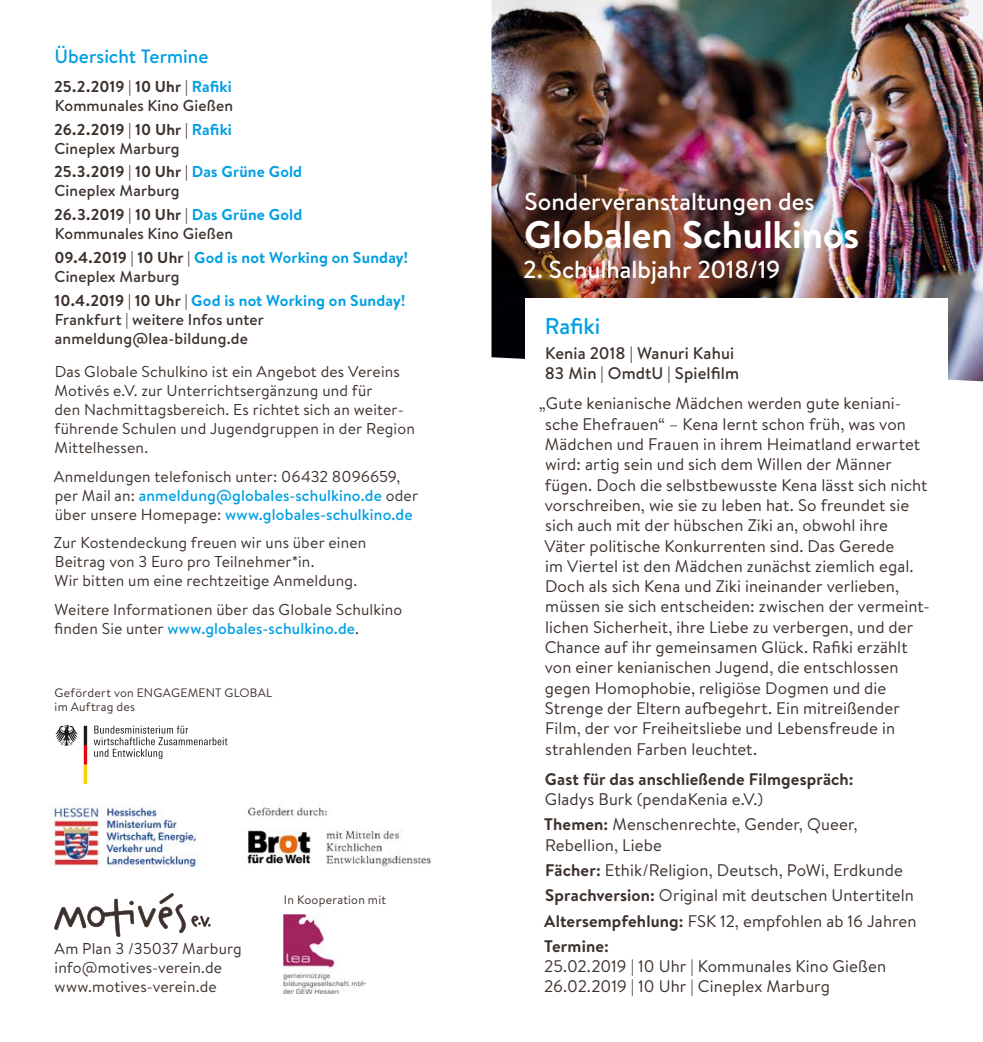
<style>
.page{position:relative;width:983px;height:1042px;background:#fff}
.page>*{position:absolute;margin:0;border:0;box-sizing:border-box;transform-origin:0 0}
.t1{font:700 38.5px "Brandon Text";letter-spacing:-.005em;color:#fff}
.t2{font:500 24.68px "Brandon Text";letter-spacing:-.005em;color:#fff}
.t3{font:500 22.75px "Brandon Text";color:#009fe3}
.t4{font:500 19.25px "Brandon Text";color:#009fe3}
.t5{font:16.8px/20.3px "Brandon Text";letter-spacing:.01em;color:#3c312c}
.t6{font:500 16.8px/20.3px "Brandon Text";letter-spacing:.005em;color:#3c312c}
.t7{font:700 16.8px "Brandon Text";letter-spacing:.01em;color:#3c312c}
.t8{font:15.75px/18.9px "Brandon Text";letter-spacing:.01em;color:#3c312c}
.t9{font:500 15.75px/18.9px "Brandon Text";letter-spacing:.01em;color:#3c312c}
.t10{font:700 15.75px/18.9px "Brandon Text";letter-spacing:.01em;color:#3c312c}
.t11{font:700 15.75px/18.9px "Brandon Text";letter-spacing:.01em;color:#009fe3}
.t12{font:12.25px/14.7px "Brandon Text";letter-spacing:.02em;color:#3c312c}
.s1{font-weight:700}
.s2{font-weight:700;color:#009fe3}
.s3{color:#009fe3}
.s4{font-weight:500}
.s5{color:#3c312c}
.s6{font-weight:500;color:#3c312c}
.s7{font-weight:500;color:#009fe3}
</style>
<div class="page">
<img style="left:491px;top:0;width:491px;height:381px">
<div style="left:524px;top:298px;width:423px;height:714px;background:#fff"></div>
<img style="left:51px;top:805px;width:147px;height:62px">
<svg style="left:55px;top:725px;width:23px;height:21px"></svg>
<svg style="left:84px;top:726px;width:3px;height:58px"></svg>
<svg style="left:94px;top:725px;width:133px;height:34px"></svg>
<img style="left:247px;top:807px;width:184px;height:60px">
<svg style="left:54px;top:893px;width:156px;height:44px"></svg>
<img style="left:284px;top:914px;width:81px;height:79px">
<p class="t4" style="left:54px;top:43px;width:156px">Übersicht Termine</p>
<p class="t9" style="left:54px;top:77px;width:180px"><span class="s1">25.2.2019 | 10 Uhr |</span> <span class="s2">Rafiki<br></span>Kommunales Kino Gießen</p>
<p class="t10" style="left:54px;top:119px;width:179px">26.2.2019 | 10 Uhr | <span class="s3">Rafiki<br></span><span class="s4">Cineplex Marburg</span></p>
<p class="t10" style="left:54px;top:162px;width:249px">25.3.2019 | 10 Uhr | <span class="s3">Das Grüne Gold<br></span><span class="s4">Cineplex Marburg</span></p>
<p class="t9" style="left:54px;top:205px;width:250px"><span class="s1">26.3.2019 | 10 Uhr |</span> <span class="s2">Das Grüne Gold<br></span>Kommunales Kino Gießen</p>
<p class="t11" style="left:54px;top:248px;width:355px"><span class="s5">09.4.2019 | 10 Uhr |</span> God is not Working on Sunday!<br><span class="s6">Cineplex Marburg</span></p>
<p class="t9" style="left:54px;top:290px;width:352px"><span class="s1">10.4.2019 | 10 Uhr |</span> <span class="s2">God is not Working on Sunday!<br></span>Frankfurt | weitere Infos unter anmeldung@lea-bildung.de</p>
<p class="t8" style="left:54px;top:362px;width:362px">Das Globale Schulkino ist ein Angebot des Vereins Motivés e.V. zur Unterrichtsergänzung und für<br>den Nachmittagsbereich. Es richtet sich an weiter&shy;führende Schulen und Jugendgruppen in der Region Mittelhessen.</p>
<p class="t8" style="left:54px;top:466px;width:365px">Anmeldungen telefonisch unter: 06432 8096659, per Mail an: <span class="s7">anmeldung@globales-schulkino.de</span> oder über unsere Homepage: <span class="s7">www.globales-schulkino.de</span></p>
<p class="t8" style="left:54px;top:533px;width:314px">Zur Kostendeckung freuen wir uns über einen<br>Beitrag von 3 Euro pro Teilnehmer*in.<br>Wir bitten um eine rechtzeitige Anmeldung.</p>
<p class="t8" style="left:54px;top:600px;width:350px">Weitere Informationen über das Globale Schulkino finden Sie unter <span class="s7">www.globales-schulkino.de</span>.</p>
<p class="t12" style="left:55px;top:685px;width:219px">Gefördert von ENGAGEMENT GLOBAL im Auftrag des</p>
<p class="t8" style="left:55px;top:938px;width:189px">Am Plan 3 /35037 Marburg info@motives-verein.de www.motives-verein.de</p>
<p class="t12" style="left:284px;top:892px;width:104px">In Kooperation mit</p>
<h2 class="t2" style="left:524px;top:184px;width:291px">Sonderveranstaltungen des</h2>
<h1 class="t1" style="left:524px;top:208px;width:336px">Globalen Schulkinos</h1>
<h2 class="t2" style="left:523px;top:253px;width:259px">2. Schulhalbjahr 2018/19</h2>
<h3 class="t3" style="left:544px;top:310px;width:57px">Rafiki</h3>
<p class="t6" style="left:544px;top:342px;width:196px">Kenia 2018 | Wanuri Kahui<br>83 Min | OmdtU | Spielfilm</p>
<p class="t5" style="left:544px;top:393px;width:387px;text-indent:-5px">„Gute kenianische Mädchen werden gute keniani&shy;sche Ehefrauen“ – Kena lernt schon früh, was von Mädchen und Frauen in ihrem Heimatland erwartet wird: artig sein und sich dem Willen der Männer fügen. Doch die selbstbewusste Kena lässt sich nicht vorschreiben, wie sie zu leben hat. So freundet sie sich auch mit der hübschen Ziki an, obwohl ihre Väter politische Konkurrenten sind. Das Gerede<br>im Viertel ist den Mädchen zunächst ziemlich egal.<br>Doch als sich Kena und Ziki ineinander verlieben, müssen sie sich entscheiden: zwischen der vermeint&shy;lichen Sicherheit, ihre Liebe zu verbergen, und der Chance auf ihr gemeinsamen Glück. Rafiki erzählt von einer kenianischen Jugend, die entschlossen gegen Homophobie, religiöse Dogmen und die Strenge der Eltern aufbegehrt. Ein mitreißender Film, der vor Freiheitsliebe und Lebensfreude in strahlenden Farben leuchtet.</p>
<p class="t7" style="left:544px;top:767px;width:310px">Gast für das anschließende Filmgespräch:</p>
<p class="t5" style="left:544px;top:786px;width:315px;line-height:25.2px">Gladys Burk (pendaKenia e.V.)<br><span class="s1">Themen:</span> Menschenrechte, Gender, Queer,</p>
<p class="t5" style="left:544px;top:832px;width:374px;line-height:25.2px">Rebellion, Liebe<br><span class="s1">Fächer:</span> Ethik/Religion, Deutsch, PoWi, Erdkunde <span class="s1">Sprachversion:</span> Original mit deutschen Untertiteln <span class="s1">Altersempfehlung:</span> FSK 12, empfohlen ab 16 Jahren <span class="s1">Termine:</span></p>
<p class="t5" style="left:544px;top:955px;width:343px">25.02.2019 | 10 Uhr | Kommunales Kino Gießen<br>26.02.2019 | 10 Uhr | Cineplex Marburg</p>
</div>
